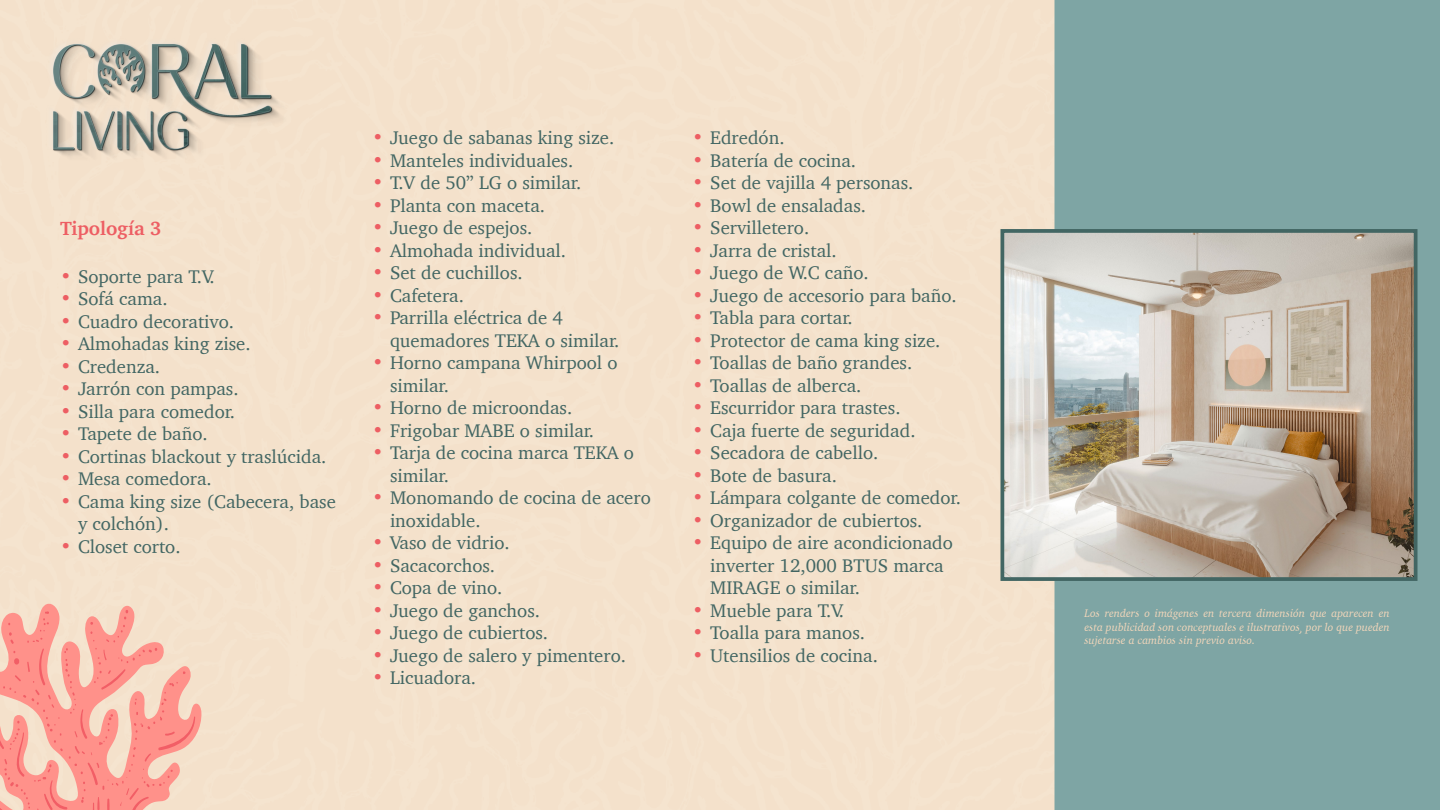
<style>
.page{position:relative;width:1440px;height:810px;background:#fff}
.page>*{position:absolute;margin:0;border:0;box-sizing:border-box;transform-origin:0 0}
.t1{font:700 19.5px "Charter";color:#ed5e63}
.t2{font:18.75px/22.5px "Charter";color:#426663}
.Contenidos{font:italic 11.25px/13.5px "Charter";color:#f2d6ba;text-align:justify}
.s1{font-weight:700;font-size:19.5px;color:#ed5e63}
</style>
<div class="page">
<img style="left:0;top:27px;width:324px;height:139px">
<svg style="left:0;top:602px;width:202px;height:208px;background:#f9b2a5"></svg>
<img style="left:1005px;top:234px;width:408px;height:342px">
<div style="left:1000px;top:229px;width:418px;height:352px;border:4px solid #426663"></div>
<p class="t1" style="left:60px;top:212px;width:103px">Tipología 3</p>
<p class="t2" style="left:60px;top:265px;width:156px"><span class="s1">•</span> Soporte para T.V.</p>
<p class="t2" style="left:60px;top:287px;width:109px"><span class="s1">•</span> Sofá cama.</p>
<p class="t2" style="left:60px;top:310px;width:176px"><span class="s1">•</span> Cuadro decorativo.</p>
<p class="t2" style="left:60px;top:332px;width:192px"><span class="s1">•</span> Almohadas king zise.</p>
<p class="t2" style="left:60px;top:355px;width:102px"><span class="s1">•</span> Credenza.</p>
<p class="t2" style="left:60px;top:377px;width:180px"><span class="s1">•</span> Jarrón con pampas.</p>
<p class="t2" style="left:60px;top:400px;width:177px"><span class="s1">•</span> Silla para comedor.</p>
<p class="t2" style="left:60px;top:422px;width:149px"><span class="s1">•</span> Tapete de baño.</p>
<p class="t2" style="left:60px;top:445px;width:268px"><span class="s1">•</span> Cortinas blackout y traslúcida.</p>
<p class="t2" style="left:60px;top:467px;width:153px"><span class="s1">•</span> Mesa comedora.</p>
<p class="t2" style="left:78px;top:490px;width:259px;text-indent:-18px"><span class="s1">•</span> Cama king size (Cabecera, base y colchón).</p>
<p class="t2" style="left:60px;top:535px;width:122px"><span class="s1">•</span> Closet corto.</p>
<p class="t2" style="left:372px;top:126px;width:244px"><span class="s1">•</span> Juego de sabanas king size.</p>
<p class="t2" style="left:372px;top:149px;width:203px"><span class="s1">•</span> Manteles individuales.</p>
<p class="t2" style="left:372px;top:171px;width:211px"><span class="s1">•</span> T.V de 50” LG o similar.</p>
<p class="t2" style="left:372px;top:194px;width:175px"><span class="s1">•</span> Planta con maceta.</p>
<p class="t2" style="left:372px;top:216px;width:162px"><span class="s1">•</span> Juego de espejos.</p>
<p class="t2" style="left:372px;top:239px;width:196px"><span class="s1">•</span> Almohada individual.</p>
<p class="t2" style="left:372px;top:261px;width:152px"><span class="s1">•</span> Set de cuchillos.</p>
<p class="t2" style="left:372px;top:284px;width:93px"><span class="s1">•</span> Cafetera.</p>
<p class="t2" style="left:390px;top:306px;width:231px;text-indent:-18px"><span class="s1">•</span> Parrilla eléctrica de 4 quemadores TEKA o similar.</p>
<p class="t2" style="left:390px;top:351px;width:229px;text-indent:-18px"><span class="s1">•</span> Horno campana Whirpool o similar.</p>
<p class="t2" style="left:372px;top:396px;width:202px"><span class="s1">•</span> Horno de microondas.</p>
<p class="t2" style="left:372px;top:419px;width:224px"><span class="s1">•</span> Frigobar MABE o similar.</p>
<p class="t2" style="left:390px;top:441px;width:246px;text-indent:-18px"><span class="s1">•</span> Tarja de cocina marca TEKA o similar.</p>
<p class="t2" style="left:390px;top:486px;width:262px;text-indent:-18px"><span class="s1">•</span> Monomando de cocina de acero inoxidable.</p>
<p class="t2" style="left:372px;top:531px;width:139px"><span class="s1">•</span> Vaso de vidrio.</p>
<p class="t2" style="left:372px;top:554px;width:125px"><span class="s1">•</span> Sacacorchos.</p>
<p class="t2" style="left:372px;top:576px;width:132px"><span class="s1">•</span> Copa de vino.</p>
<p class="t2" style="left:372px;top:599px;width:170px"><span class="s1">•</span> Juego de ganchos.</p>
<p class="t2" style="left:372px;top:621px;width:178px"><span class="s1">•</span> Juego de cubiertos.</p>
<p class="t2" style="left:372px;top:644px;width:256px"><span class="s1">•</span> Juego de salero y pimentero.</p>
<p class="t2" style="left:372px;top:666px;width:106px"><span class="s1">•</span> Licuadora.</p>
<p class="t2" style="left:692px;top:126px;width:94px"><span class="s1">•</span> Edredón.</p>
<p class="t2" style="left:692px;top:149px;width:165px"><span class="s1">•</span> Batería de cocina.</p>
<p class="t2" style="left:692px;top:171px;width:223px"><span class="s1">•</span> Set de vajilla 4 personas.</p>
<p class="t2" style="left:692px;top:194px;width:175px"><span class="s1">•</span> Bowl de ensaladas.</p>
<p class="t2" style="left:692px;top:216px;width:119px"><span class="s1">•</span> Servilletero.</p>
<p class="t2" style="left:692px;top:239px;width:146px"><span class="s1">•</span> Jarra de cristal.</p>
<p class="t2" style="left:692px;top:261px;width:178px"><span class="s1">•</span> Juego de W.C caño.</p>
<p class="t2" style="left:692px;top:284px;width:266px"><span class="s1">•</span> Juego de accesorio para baño.</p>
<p class="t2" style="left:692px;top:306px;width:162px"><span class="s1">•</span> Tabla para cortar.</p>
<p class="t2" style="left:692px;top:329px;width:250px"><span class="s1">•</span> Protector de cama king size.</p>
<p class="t2" style="left:692px;top:351px;width:222px"><span class="s1">•</span> Toallas de baño grandes.</p>
<p class="t2" style="left:692px;top:374px;width:171px"><span class="s1">•</span> Toallas de alberca.</p>
<p class="t2" style="left:692px;top:396px;width:210px"><span class="s1">•</span> Escurridor para trastes.</p>
<p class="t2" style="left:692px;top:419px;width:225px"><span class="s1">•</span> Caja fuerte de seguridad.</p>
<p class="t2" style="left:692px;top:441px;width:188px"><span class="s1">•</span> Secadora de cabello.</p>
<p class="t2" style="left:692px;top:464px;width:146px"><span class="s1">•</span> Bote de basura.</p>
<p class="t2" style="left:692px;top:486px;width:270px"><span class="s1">•</span> Lámpara colgante de comedor.</p>
<p class="t2" style="left:692px;top:509px;width:232px"><span class="s1">•</span> Organizador de cubiertos.</p>
<p class="t2" style="left:710px;top:531px;width:244px;text-indent:-18px"><span class="s1">•</span> Equipo de aire acondicionado inverter 12,000 BTUS marca<br>MIRAGE o similar.</p>
<p class="t2" style="left:692px;top:599px;width:153px"><span class="s1">•</span> Mueble para T.V.</p>
<p class="t2" style="left:692px;top:621px;width:174px"><span class="s1">•</span> Toalla para manos.</p>
<p class="t2" style="left:692px;top:644px;width:187px"><span class="s1">•</span> Utensilios de cocina.</p>
<p class="Contenidos" style="left:1084px;top:606px;width:307px">Los renders o imágenes en tercera dimensión que aparecen en esta publicidad son conceptuales e ilustrativos, por lo que pueden sujetarse a cambios sin previo aviso.</p>
</div>
